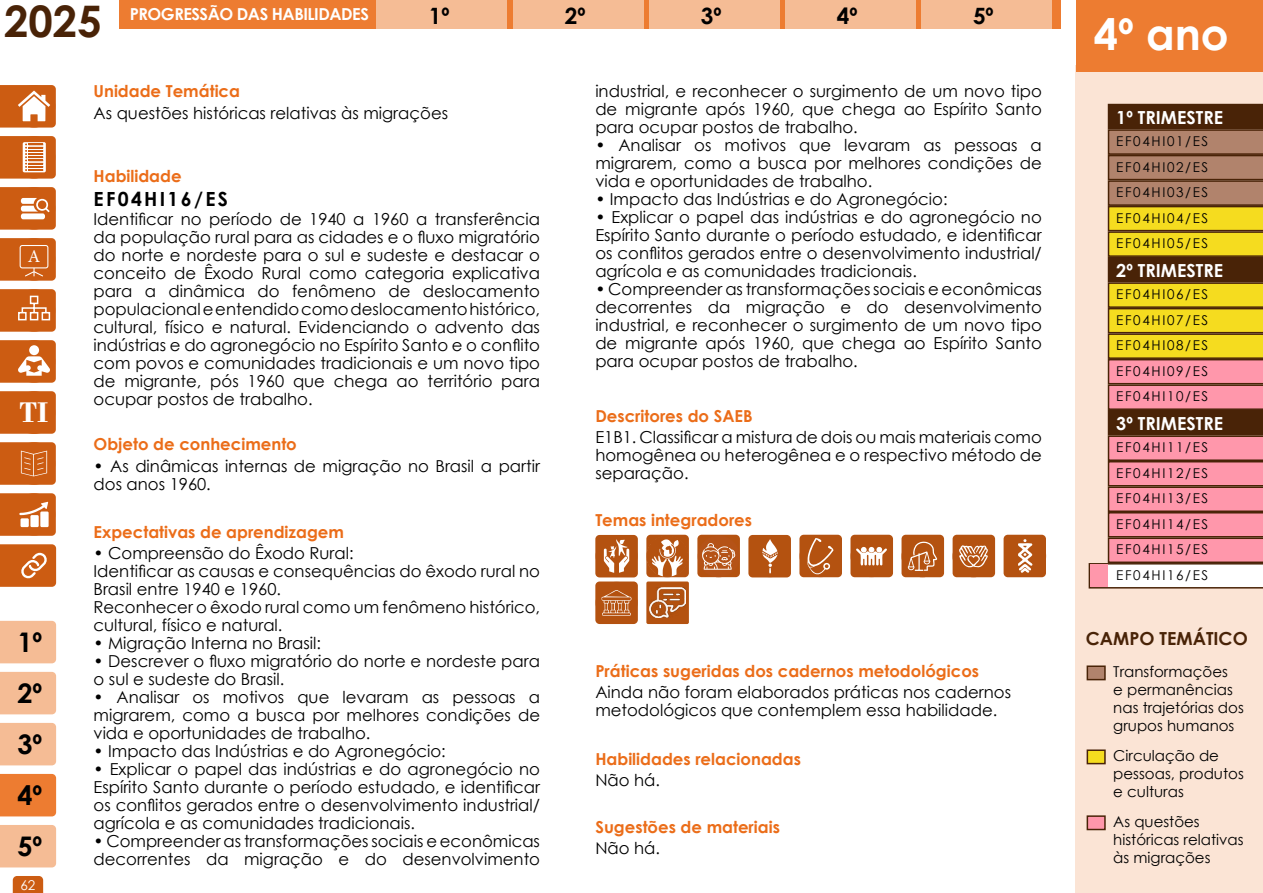
<style>
.page{position:relative;width:1263px;height:893px;background:#fff}
.page>*{position:absolute;margin:0;border:0;box-sizing:border-box;transform-origin:0 0}
.t1{font:700 43.5px "Century Gothic";color:#fff}
.t2{font:700 43.5px "Century Gothic";color:#492307}
.t3{font:700 29.85px "Bodoni";color:#fff}
.t4{font:700 27px/51px "Century Gothic";color:#000;text-align:justify}
.t5{font:700 22.5px "Century Gothic";color:#000}
.t6{font:700 19.5px "Century Gothic";letter-spacing:.12em;color:#000}
.t7{font:700 18px "Century Gothic";color:#fff}
.t8{font:700 18px "Century Gothic";color:#492307}
.t9{font:18px "Minion Pro";color:#fff}
.t10{font:16.5px/18px "Century Gothic";color:#000;text-align:justify}
.t11{font:700 16.5px "Century Gothic";color:#eb6d19}
.t12{font:700 16.5px "Century Gothic";letter-spacing:-.03em;color:#fff}
.t13{font:15px/18px "Century Gothic";color:#000}
.t14{font:13.5px/25.5px "Century Gothic";letter-spacing:.12em;color:#000;text-align:justify}
.t15{font:13.5px "Century Gothic";color:#fff}
</style>
<div class="page">
<svg style="left:0;top:391px;width:56px;height:43px"></svg>
<div style="left:0;top:621px;width:56px;height:42px;background:#f5bc95"></div>
<div style="left:0;top:672px;width:56px;height:42px;background:#f5bc95"></div>
<div style="left:0;top:723px;width:56px;height:42px;background:#f5bc95"></div>
<div style="left:0;top:774px;width:56px;height:42px;background:#ed7c31"></div>
<div style="left:0;top:825px;width:56px;height:42px;background:#f5bc95"></div>
<svg style="left:13px;top:876px;width:30px;height:17px"></svg>
<div style="left:1075px;top:65px;width:188px;height:828px;background:#fbe4d5"></div>
<div style="left:1076px;top:0;width:187px;height:72px;background:#ed7c31"></div>
<div style="left:1086px;top:665px;width:20px;height:15px;background:#b1836c;border:2px solid #492307"></div>
<div style="left:1086px;top:749px;width:20px;height:15px;background:#f5dc1f;border:2px solid #492307"></div>
<div style="left:1086px;top:815px;width:20px;height:15px;background:#ff97ab;border:2px solid #492307"></div>
<div style="left:119px;top:0;width:942px;height:29px;background:#ed7c31"></div>
<div style="left:921px;top:0;width:130px;height:29px;background:#f5bc95"></div>
<div style="left:785px;top:0;width:130px;height:29px;background:#f5bc95"></div>
<div style="left:649px;top:0;width:130px;height:29px;background:#f5bc95"></div>
<div style="left:513px;top:0;width:130px;height:29px;background:#f5bc95"></div>
<div style="left:377px;top:0;width:130px;height:29px;background:#f5bc95"></div>
<svg style="left:0;top:85px;width:56px;height:43px"></svg>
<svg style="left:0;top:136px;width:56px;height:43px;background:#d4783b"></svg>
<svg style="left:0;top:187px;width:56px;height:43px;background:#d47639"></svg>
<svg style="left:0;top:238px;width:56px;height:43px;background:#cf6722"></svg>
<svg style="left:0;top:289px;width:56px;height:43px;background:#d16d2c"></svg>
<svg style="left:0;top:340px;width:56px;height:43px;background:#d5793c"></svg>
<svg style="left:0;top:493px;width:56px;height:43px;background:#d4783b"></svg>
<div style="left:13px;top:391px;width:42px;height:43px;background:#cc5c12;border-radius:50%"></div>
<svg style="left:0;top:442px;width:56px;height:43px;background:#cf6620"></svg>
<svg style="left:0;top:544px;width:56px;height:43px;background:#d06b28"></svg>
<div style="left:901px;top:535px;width:43px;height:42px;background:#b45210;border-radius:4px"></div>
<svg style="left:907px;top:541px;width:30px;height:30px"></svg>
<div style="left:1003px;top:535px;width:43px;height:42px;background:#b45210;border-radius:4px"></div>
<svg style="left:1018px;top:539px;width:15px;height:34px"></svg>
<div style="left:595px;top:581px;width:43px;height:43px;background:#b45210;border-radius:4px"></div>
<svg style="left:601px;top:590px;width:31px;height:26px"></svg>
<svg style="left:1089px;top:104px;width:174px;height:485px;background:#c99569"></svg>
<div style="left:1090px;top:565px;width:18px;height:22px;background:#ff97ab"></div>
<div style="left:595px;top:535px;width:43px;height:42px;background:#b45210;border-radius:4px"></div>
<svg style="left:604px;top:539px;width:25px;height:34px"></svg>
<div style="left:646px;top:535px;width:43px;height:42px;background:#ba6125;border-radius:4px"></div>
<svg style="left:646px;top:535px;width:42px;height:42px;background:#c67d4c"></svg>
<div style="left:748px;top:535px;width:43px;height:42px;background:#b45210;border-radius:4px"></div>
<svg style="left:762px;top:539px;width:16px;height:34px"></svg>
<div style="left:799px;top:535px;width:43px;height:42px;background:#b45210;border-radius:4px"></div>
<svg style="left:807px;top:538px;width:26px;height:37px"></svg>
<div style="left:850px;top:535px;width:43px;height:42px;background:#b45210;border-radius:4px"></div>
<svg style="left:856px;top:546px;width:31px;height:20px"></svg>
<div style="left:952px;top:535px;width:43px;height:42px;background:#b45210;border-radius:4px"></div>
<svg style="left:959px;top:545px;width:29px;height:23px"></svg>
<div style="left:697px;top:535px;width:43px;height:42px;background:#b45210;border-radius:4px"></div>
<div style="left:698px;top:535px;width:42px;height:42px;background:#b55317;border-radius:50%"></div>
<svg style="left:702px;top:543px;width:33px;height:27px"></svg>
<div style="left:646px;top:581px;width:43px;height:43px;background:#b45210;border-radius:2px"></div>
<img style="left:650px;top:588px;width:35px;height:30px">
<h1 class="t2" style="left:4px;top:-12px;width:99px">2025</h1>
<p class="t12" style="left:130px;top:2px;width:241px">PROGRESSÃO DAS HABILIDADES</p>
<h3 class="t5" style="left:429px;top:-1px;width:22px">1º</h3>
<h3 class="t5" style="left:565px;top:-1px;width:22px">2º</h3>
<h3 class="t5" style="left:701px;top:-1px;width:22px">3º</h3>
<h3 class="t5" style="left:837px;top:-1px;width:22px">4º</h3>
<h3 class="t5" style="left:973px;top:-1px;width:22px">5º</h3>
<p class="t9" style="left:28px;top:244px;width:14px">A</p>
<h2 class="t3" style="left:19px;top:395px;width:30px">TI</h2>
<h3 class="t4" style="left:17px;top:616px;width:26px">1º 2º 3º 4º 5º</h3>
<p class="t15" style="left:20px;top:875px;width:16px">62</p>
<p class="t11" style="left:94px;top:79px;width:148px">Unidade Temática</p>
<p class="t10" style="left:94px;top:103px;width:356px">As questões históricas relativas às migrações</p>
<p class="t11" style="left:94px;top:164px;width:90px">Habilidade</p>
<p class="t6" style="left:94px;top:184px;width:136px">EF04HI16/ES</p>
<p class="t10" style="left:94px;top:210px;width:448px">Identificar no período de 1940 a 1960 a transferência da população rural para as cidades e o fluxo migratório do norte e nordeste para o sul e sudeste e destacar o conceito de Êxodo Rural como categoria explicativa para a dinâmica do fenômeno de deslocamento populacional e entendido como deslocamento histórico, cultural, físico e natural. Evidenciando o advento das indústrias e do agronegócio no Espírito Santo e o conflito com povos e comunidades tradicionais e um novo tipo de migrante, pós 1960 que chega ao território para ocupar postos de trabalho.</p>
<p class="t11" style="left:94px;top:432px;width:205px">Objeto de conhecimento</p>
<p class="t10" style="left:94px;top:456px;width:448px">• As dinâmicas internas de migração no Brasil a partir dos anos 1960.</p>
<p class="t11" style="left:94px;top:519px;width:252px">Expectativas de aprendizagem</p>
<p class="t10" style="left:94px;top:544px;width:448px;text-align:left">• Compreensão do Êxodo Rural:<br>Identificar as causas e consequências do êxodo rural no Brasil entre 1940 e 1960.<br>Reconhecer o êxodo rural como um fenômeno histórico, cultural, físico e natural.</p>
<p class="t10" style="left:94px;top:634px;width:229px">• Migração Interna no Brasil:</p>
<p class="t10" style="left:94px;top:652px;width:448px">• Descrever o fluxo migratório do norte e nordeste para o sul e sudeste do Brasil.</p>
<p class="t10" style="left:94px;top:688px;width:448px">• Analisar os motivos que levaram as pessoas a migrarem, como a busca por melhores condições de vida e oportunidades de trabalho.</p>
<p class="t10" style="left:94px;top:742px;width:354px">• Impacto das Indústrias e do Agronegócio:</p>
<p class="t10" style="left:94px;top:760px;width:448px">• Explicar o papel das indústrias e do agronegócio no Espírito Santo durante o período estudado, e identificar os conflitos gerados entre o desenvolvimento industrial/ agrícola e as comunidades tradicionais.</p>
<p class="t10" style="left:94px;top:832px;width:448px">• Compreender as transformações sociais e econômicas decorrentes da migração e do desenvolvimento</p>
<p class="t10" style="left:595px;top:82px;width:448px">industrial, e reconhecer o surgimento de um novo tipo de migrante após 1960, que chega ao Espírito Santo para ocupar postos de trabalho.</p>
<p class="t10" style="left:595px;top:136px;width:448px">• Analisar os motivos que levaram as pessoas a migrarem, como a busca por melhores condições de vida e oportunidades de trabalho.</p>
<p class="t10" style="left:595px;top:190px;width:354px">• Impacto das Indústrias e do Agronegócio:</p>
<p class="t10" style="left:595px;top:208px;width:448px">• Explicar o papel das indústrias e do agronegócio no Espírito Santo durante o período estudado, e identificar os conflitos gerados entre o desenvolvimento industrial/ agrícola e as comunidades tradicionais.</p>
<p class="t10" style="left:595px;top:280px;width:448px">• Compreender as transformações sociais e econômicas decorrentes da migração e do desenvolvimento industrial, e reconhecer o surgimento de um novo tipo de migrante após 1960, que chega ao Espírito Santo para ocupar postos de trabalho.</p>
<p class="t11" style="left:595px;top:403px;width:159px">Descritores do SAEB</p>
<p class="t10" style="left:595px;top:428px;width:448px">E1B1. Classificar a mistura de dois ou mais materiais como homogênea ou heterogênea e o respectivo método de separação.</p>
<p class="t11" style="left:595px;top:507px;width:158px">Temas integradores</p>
<p class="t11" style="left:595px;top:658px;width:385px">Práticas sugeridas dos cadernos metodológicos</p>
<p class="t10" style="left:595px;top:683px;width:417px">Ainda não foram elaborados práticas nos cadernos metodológicos que contemplem essa habilidade.</p>
<p class="t11" style="left:595px;top:746px;width:207px">Habilidades relacionadas</p>
<p class="t10" style="left:595px;top:771px;width:66px">Não há.</p>
<p class="t11" style="left:595px;top:814px;width:186px">Sugestões de materiais</p>
<p class="t10" style="left:595px;top:839px;width:66px">Não há.</p>
<h1 class="t1" style="left:1094px;top:1px;width:136px">4º ano</h1>
<p class="t7" style="left:1116px;top:104px;width:108px">1º TRIMESTRE</p>
<p class="t14" style="left:1116px;top:128px;width:94px">EF04HI01/ES EF04HI02/ES EF04HI03/ES EF04HI04/ES EF04HI05/ES</p>
<p class="t14" style="left:1116px;top:281px;width:94px">EF04HI06/ES EF04HI07/ES EF04HI08/ES EF04HI09/ES EF04HI10/ES</p>
<p class="t14" style="left:1116px;top:434px;width:94px">EF04HI11/ES EF04HI12/ES EF04HI13/ES EF04HI14/ES EF04HI15/ES EF04HI16/ES</p>
<p class="t7" style="left:1116px;top:257px;width:108px">2º TRIMESTRE</p>
<p class="t7" style="left:1116px;top:410px;width:108px">3º TRIMESTRE</p>
<p class="t8" style="left:1086px;top:624px;width:163px">CAMPO TEMÁTICO</p>
<p class="t13" style="left:1113px;top:662px;width:132px">Transformações<br>e permanências nas trajetórias dos grupos humanos</p>
<p class="t13" style="left:1113px;top:746px;width:132px">Circulação de pessoas, produtos e culturas</p>
<p class="t13" style="left:1113px;top:812px;width:132px">As questões históricas relativas às migrações</p>
</div>
